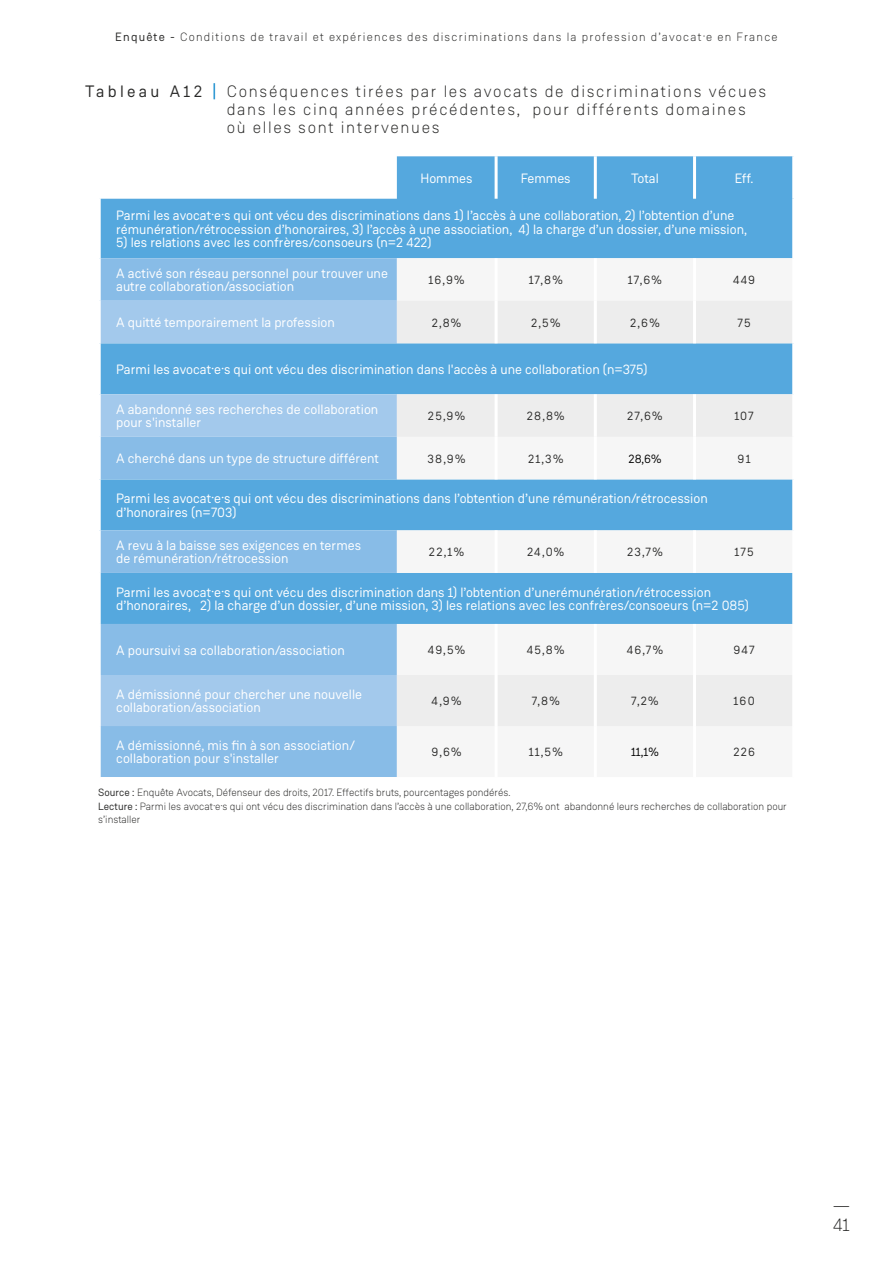
<style>
.page{position:relative;width:893px;height:1263px;background:#fff}
.page>*{position:absolute;margin:0;border:0;box-sizing:border-box;transform-origin:0 0}
.t1{font:300 18px/19.5px "Weissenhof Grotesk";color:#282827}
.t2{font:300 16.5px/18px "Weissenhof Grotesk";letter-spacing:.1em;color:#282827}
.t3{font:13.5px/13.5px "Weissenhof Grotesk";color:#fff}
.t4{font:12px "Weissenhof Grotesk";letter-spacing:.095em;color:#282827}
.t5{font:300 12px "Weissenhof Grotesk";letter-spacing:.1em;color:#282827}
.t6{font:12px "Weissenhof Grotesk";color:#000}
.t7{font:300 10.5px/13.5px "Weissenhof Grotesk";color:#282827}
.s1{font-weight:400}
.s2{font-weight:400;color:#0081c9}
</style>
<div class="page">
<svg style="left:101px;top:158px;width:691px;height:100px;fill:#55a8de"></svg>
<div style="left:101px;top:258px;width:296px;height:517px;background:#88bce7"></div>
<svg style="left:101px;top:301px;width:296px;height:425px;background:#7eb9e5"></svg>
<svg style="left:397px;top:301px;width:395px;height:425px"></svg>
<hr style="left:495px;top:301px;width:3px;height:42px;background:#fff">
<hr style="left:594px;top:301px;width:3px;height:42px;background:#fff">
<hr style="left:693px;top:301px;width:3px;height:42px;background:#fff">
<hr style="left:495px;top:394px;width:3px;height:43px;background:#fff">
<hr style="left:594px;top:394px;width:3px;height:43px;background:#fff">
<hr style="left:693px;top:394px;width:3px;height:43px;background:#fff">
<hr style="left:495px;top:437px;width:3px;height:42px;background:#fff">
<hr style="left:594px;top:437px;width:3px;height:42px;background:#fff">
<hr style="left:693px;top:437px;width:3px;height:42px;background:#fff">
<hr style="left:495px;top:530px;width:3px;height:43px;background:#fff">
<hr style="left:594px;top:530px;width:3px;height:43px;background:#fff">
<hr style="left:693px;top:530px;width:3px;height:43px;background:#fff">
<hr style="left:495px;top:624px;width:3px;height:51px;background:#fff">
<hr style="left:594px;top:624px;width:3px;height:51px;background:#fff">
<hr style="left:693px;top:624px;width:3px;height:51px;background:#fff">
<hr style="left:495px;top:675px;width:3px;height:51px;background:#fff">
<hr style="left:594px;top:675px;width:3px;height:51px;background:#fff">
<hr style="left:693px;top:675px;width:3px;height:51px;background:#fff">
<hr style="left:594px;top:156px;width:3px;height:43px;background:#fff">
<hr style="left:693px;top:156px;width:3px;height:43px;background:#fff">
<hr style="left:495px;top:156px;width:3px;height:43px;background:#fff">
<p class="t5" style="left:115px;top:30px;width:664px"><span class="s1">Enquête -</span> Conditions de travail et expériences des discriminations dans la profession d’avocat·e en France</p>
<p class="t2" style="left:227px;top:83px;width:541px;text-indent:-142px"><span class="s1">Tableau A12</span> <span class="s2">|</span> Conséquences tirées par les avocats de discriminations vécues dans les cinq années précédentes, pour différents domaines où elles sont intervenues</p>
<p class="t3" style="left:420px;top:171px;width:54px">Hommes</p>
<p class="t3" style="left:521px;top:171px;width:51px">Femmes</p>
<p class="t3" style="left:631px;top:171px;width:29px">Total</p>
<p class="t3" style="left:735px;top:171px;width:20px">Eff.</p>
<p class="t3" style="left:116px;top:209px;width:632px">Parmi les avocat·e·s qui ont vécu des discriminations dans 1) l’accès à une collaboration, 2) l’obtention d’une rémunération/rétrocession d’honoraires, 3) l’accès à une association, 4) la charge d’un dossier, d’une mission,</p>
<p class="t3" style="left:116px;top:236px;width:317px">5) les relations avec les confrères/consoeurs (n=2 422)</p>
<p class="t3" style="left:116px;top:266px;width:273px">A activé son réseau personnel pour trouver une autre collaboration/association</p>
<p class="t4" style="left:428px;top:273px;width:37px">16,9%</p>
<p class="t4" style="left:529px;top:273px;width:36px">17,8%</p>
<p class="t4" style="left:628px;top:273px;width:35px">17,6%</p>
<p class="t4" style="left:733px;top:273px;width:24px">449</p>
<p class="t3" style="left:116px;top:316px;width:220px">A quitté temporairement la profession</p>
<p class="t4" style="left:432px;top:315px;width:31px">2,8%</p>
<p class="t4" style="left:531px;top:315px;width:31px">2,5%</p>
<p class="t4" style="left:630px;top:315px;width:31px">2,6%</p>
<p class="t4" style="left:737px;top:315px;width:15px">75</p>
<p class="t3" style="left:116px;top:362px;width:533px">Parmi les avocat·e·s qui ont vécu des discrimination dans l'accès à une collaboration (n=375)</p>
<p class="t3" style="left:116px;top:402px;width:264px">A abandonné ses recherches de collaboration pour s'installer</p>
<p class="t4" style="left:428px;top:409px;width:39px">25,9%</p>
<p class="t4" style="left:527px;top:409px;width:39px">28,8%</p>
<p class="t4" style="left:627px;top:409px;width:37px">27,6%</p>
<p class="t4" style="left:734px;top:409px;width:21px">107</p>
<p class="t3" style="left:116px;top:452px;width:264px">A cherché dans un type de structure différent</p>
<p class="t4" style="left:428px;top:451px;width:39px">38,9%</p>
<p class="t4" style="left:528px;top:451px;width:37px">21,3%</p>
<p class="t6" style="left:628px;top:451px;width:34px">28,6%</p>
<p class="t4" style="left:738px;top:451px;width:15px">91</p>
<p class="t3" style="left:116px;top:492px;width:593px">Parmi les avocat·e·s qui ont vécu des discriminations dans l’obtention d’une rémunération/rétrocession d’honoraires (n=703)</p>
<p class="t3" style="left:116px;top:538px;width:246px">A revu à la baisse ses exigences en termes de rémunération/rétrocession</p>
<p class="t4" style="left:429px;top:545px;width:37px">22,1%</p>
<p class="t4" style="left:527px;top:545px;width:39px">24,0%</p>
<p class="t4" style="left:627px;top:545px;width:37px">23,7%</p>
<p class="t4" style="left:734px;top:545px;width:21px">175</p>
<p class="t3" style="left:116px;top:585px;width:634px">Parmi les avocat·e·s qui ont vécu des discrimination dans 1) l’obtention d’unerémunération/rétrocession d’honoraires, 2) la charge d’un dossier, d’une mission, 3) les relations avec les confrères/consoeurs (n=2 085)</p>
<p class="t3" style="left:116px;top:643px;width:230px">A poursuivi sa collaboration/association</p>
<p class="t4" style="left:428px;top:643px;width:39px">49,5%</p>
<p class="t4" style="left:527px;top:643px;width:39px">45,8%</p>
<p class="t4" style="left:627px;top:643px;width:38px">46,7%</p>
<p class="t4" style="left:734px;top:643px;width:23px">947</p>
<p class="t3" style="left:116px;top:687px;width:247px">A démissionné pour chercher une nouvelle collaboration/association</p>
<p class="t4" style="left:432px;top:694px;width:31px">4,9%</p>
<p class="t4" style="left:532px;top:694px;width:30px">7,8%</p>
<p class="t4" style="left:631px;top:694px;width:29px">7,2%</p>
<p class="t4" style="left:734px;top:694px;width:23px">160</p>
<p class="t3" style="left:116px;top:738px;width:240px">A démissionné, mis fin à son association/ collaboration pour s'installer</p>
<p class="t4" style="left:431px;top:745px;width:31px">9,6%</p>
<p class="t4" style="left:529px;top:745px;width:36px">11,5%</p>
<p class="t6" style="left:631px;top:745px;width:29px">11,1%</p>
<p class="t4" style="left:733px;top:745px;width:23px">226</p>
<p class="t7" style="left:98px;top:786px;width:690px"><span class="s1">Source :</span> Enquête Avocats, Défenseur des droits, 2017. Effectifs bruts, pourcentages pondérés.<br><span class="s1">Lecture :</span> Parmi les avocat·e·s qui ont vécu des discrimination dans l’accès à une collaboration, 27,6% ont abandonné leurs recherches de collaboration pour s’installer</p>
<h1 class="t1" style="left:833px;top:1195px;width:19px">—<br>41</h1>
</div>
